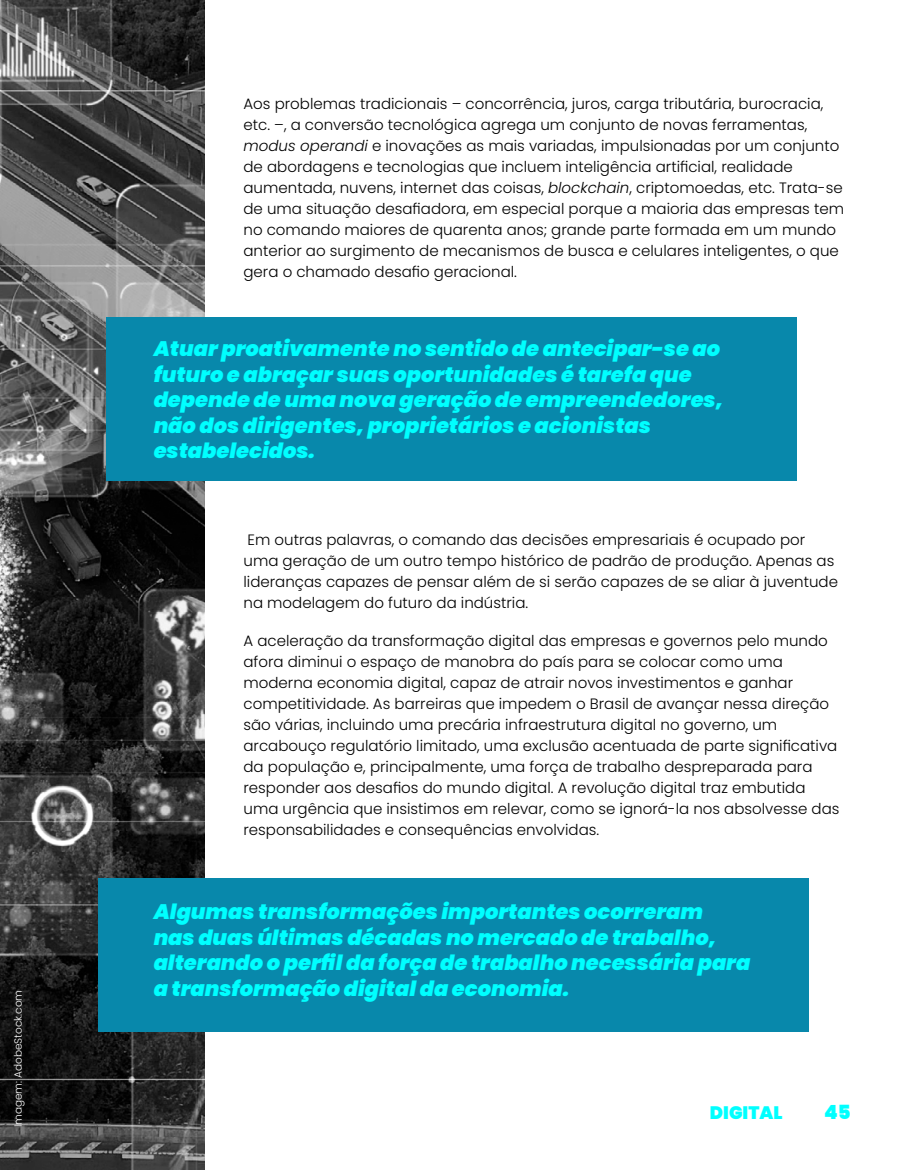
<style>
.page{position:relative;width:915px;height:1170px;background:#fff}
.page>*{position:absolute;margin:0;border:0;box-sizing:border-box;transform-origin:0 0}
.t1{font:italic 900 21px/25.5px "Poppins";color:#0ff}
.t2{font:900 19.5px "Poppins";color:#0ff}
.t3{font:900 18px "Poppins";color:#0ff}
.t4{font:300 15px/21px "Poppins";color:#000}
.t5{font:300 10.5px "Poppins";color:#fff}
.s1{font-style:italic}
</style>
<div class="page">
<img style="left:0;top:0;width:204px;height:1169px">
<div style="left:106px;top:317px;width:691px;height:163px;background:#0888ab"></div>
<div style="left:98px;top:878px;width:710px;height:153px;background:#0888ab"></div>
<img style="left:0;top:348px;width:1px;height:821px">
<p class="t5" style="left:12px;top:1127px;width:139px;rotate:-90deg">Imagem: AdobeStock.com</p>
<p class="t4" style="left:243px;top:94px;width:602px">Aos problemas tradicionais – concorrência, juros, carga tributária, burocracia, etc. –, a conversão tecnológica agrega um conjunto de novas ferramentas, <span class="s1">modus operandi</span> e inovações as mais variadas, impulsionadas por um conjunto de abordagens e tecnologias que incluem inteligência artificial, realidade aumentada, nuvens, internet das coisas, <span class="s1">blockchain</span>, criptomoedas, etc. Trata-se de uma situação desafiadora, em especial porque a maioria das empresas tem no comando maiores de quarenta anos; grande parte formada em um mundo anterior ao surgimento de mecanismos de busca e celulares inteligentes, o que gera o chamado desafio geracional.</p>
<h1 class="t1" style="left:154px;top:336px;width:570px">Atuar proativamente no sentido de antecipar-se ao futuro e abraçar suas oportunidades é tarefa que depende de uma nova geração de empreendedores, não dos dirigentes, proprietários e acionistas estabelecidos.</h1>
<p class="t4" style="left:243px;top:529px;width:596px">Em outras palavras, o comando das decisões empresariais é ocupado por uma geração de um outro tempo histórico de padrão de produção. Apenas as lideranças capazes de pensar além de si serão capazes de se aliar à juventude na modelagem do futuro da indústria.</p>
<p class="t4" style="left:243px;top:630px;width:597px">A aceleração da transformação digital das empresas e governos pelo mundo afora diminui o espaço de manobra do país para se colocar como uma moderna economia digital, capaz de atrair novos investimentos e ganhar competitividade. As barreiras que impedem o Brasil de avançar nessa direção são várias, incluindo uma precária infraestrutura digital no governo, um arcabouço regulatório limitado, uma exclusão acentuada de parte significativa da população e, principalmente, uma força de trabalho despreparada para responder aos desafios do mundo digital. A revolução digital traz embutida uma urgência que insistimos em relevar, como se ignorá-la nos absolvesse das responsabilidades e consequências envolvidas.</p>
<h1 class="t1" style="left:154px;top:899px;width:598px">Algumas transformações importantes ocorreram<br>nas duas últimas décadas no mercado de trabalho, alterando o perfil da força de trabalho necessária para a transformação digital da economia.</h1>
<p class="t3" style="left:709px;top:1102px;width:74px">DIGITAL</p>
<h2 class="t2" style="left:823px;top:1100px;width:28px">45</h2>
</div>
